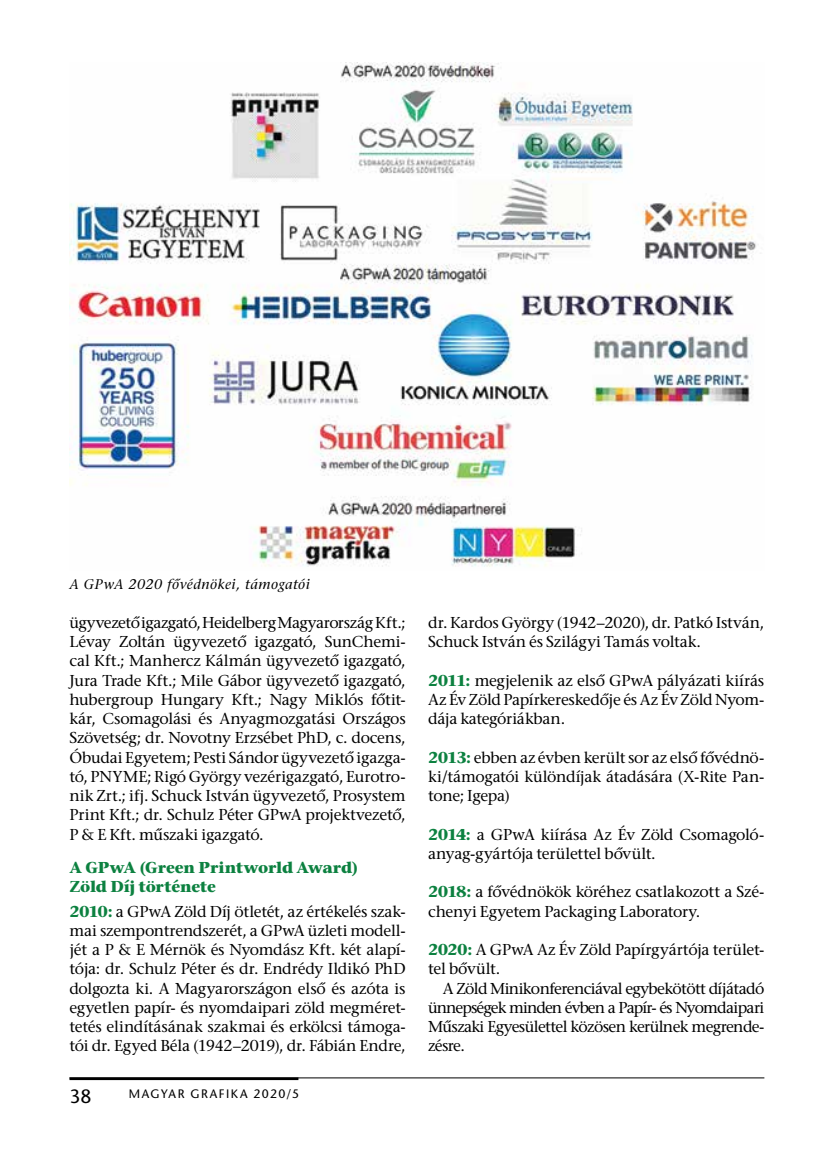
<style>
.page{position:relative;width:819px;height:1166px;background:#fff}
.page>*{position:absolute;margin:0;border:0;box-sizing:border-box;transform-origin:0 0}
.t1{font:19.25px "ITC Stone Sans";color:#000}
.t2{font:15.75px/19.2px "ITC Stone Serif";letter-spacing:-.02em;color:#000;text-align:justify}
.t3{font:700 15.75px/19.2px "ITC Stone Serif";letter-spacing:-.02em;color:#0c8140}
.t4{font:italic 14px "ITC Stone Serif";letter-spacing:.04em;color:#000}
.t5{font:12.25px "ITC Stone Sans";letter-spacing:.12em;color:#000}
.s1{font-weight:700;color:#0c8140}
</style>
<div class="page">
<hr style="left:69px;top:1077px;width:695px;height:1px;background:#000">
<hr style="left:69px;top:1077px;width:229px;height:3px;background:#000">
<img style="left:69px;top:63px;width:692px;height:504px">
<p class="t4" style="left:69px;top:577px;width:242px">A GPwA 2020 fővédnökei, támogatói</p>
<p class="t2" style="left:69px;top:615px;width:338px">ügyvezető igazgató, Heidelberg Magyarország Kft.; Lévay Zoltán ügyvezető igazgató, SunChemi&shy;cal Kft.; Manhercz Kálmán ügyvezető igazgató, Jura Trade Kft.; Mile Gábor ügyvezető igazgató, hubergroup Hungary Kft.; Nagy Miklós főtit&shy;kár, Csomagolási és Anyagmozgatási Országos Szövetség; dr. Novotny Erzsébet PhD, c. docens, Óbudai Egyetem; Pesti Sándor ügyvezető igazga&shy;tó, PNYME; Rigó György vezérigazgató, Eurotro&shy;nik Zrt.; ifj. Schuck István ügyvezető, Prosystem Print Kft.; dr. Schulz Péter GPwA projektvezető, P &amp; E Kft. műszaki igazgató.</p>
<p class="t3" style="left:69px;top:860px;width:290px">A GPwA (Green Printworld Award)<br>Zöld Díj története</p>
<p class="t2" style="left:69px;top:904px;width:338px"><span class="s1">2010:</span> a GPwA Zöld Díj ötletét, az értékelés szak&shy;mai szempontrendszerét, a GPwA üzleti modell&shy;jét a P &amp; E Mérnök és Nyomdász Kft. két alapí&shy;tója: dr. Schulz Péter és dr. Endrédy Ildikó PhD dolgozta ki. A Magyarországon első és azóta is egyetlen papír- és nyomdaipari zöld megméret&shy;tetés elindításának szakmai és erkölcsi támoga&shy;tói dr. Egyed Béla (1942–2019), dr. Fábián Endre,</p>
<p class="t1" style="left:69px;top:1085px;width:24px">38</p>
<p class="t5" style="left:129px;top:1087px;width:172px">MAGYAR GRAFIKA 2020/5</p>
<p class="t2" style="left:428px;top:615px;width:338px">dr. Kardos György (1942–2020), dr. Patkó István,<br>Schuck István és Szilágyi Tamás voltak.</p>
<p class="t2" style="left:428px;top:673px;width:338px"><span class="s1">2011:</span> megjelenik az első GPwA pályázati kiírás Az Év Zöld Papírkereskedője és Az Év Zöld Nyom&shy;dája kategóriákban.</p>
<p class="t2" style="left:428px;top:750px;width:338px"><span class="s1">2013:</span> ebben az évben került sor az első fővédnö&shy;ki/támogatói különdíjak átadására (X-Rite Pan&shy;tone; Igepa)</p>
<p class="t2" style="left:428px;top:827px;width:338px"><span class="s1">2014:</span> a GPwA kiírása Az Év Zöld Csomagoló&shy;anyag-gyártója területtel bővült.</p>
<p class="t2" style="left:428px;top:884px;width:338px"><span class="s1">2018:</span> a fővédnökök köréhez csatlakozott a Szé&shy;chenyi Egyetem Packaging Laboratory.</p>
<p class="t2" style="left:428px;top:942px;width:338px"><span class="s1">2020:</span> A GPwA Az Év Zöld Papírgyártója terület&shy;tel bővült.</p>
<p class="t2" style="left:428px;top:980px;width:338px;text-indent:15px">A Zöld Minikonferenciával egybekötött díjátadó ünnepségek minden évben a Papír- és Nyomdaipari Műszaki Egyesülettel közösen kerülnek megrende&shy;zésre.</p>
</div>
